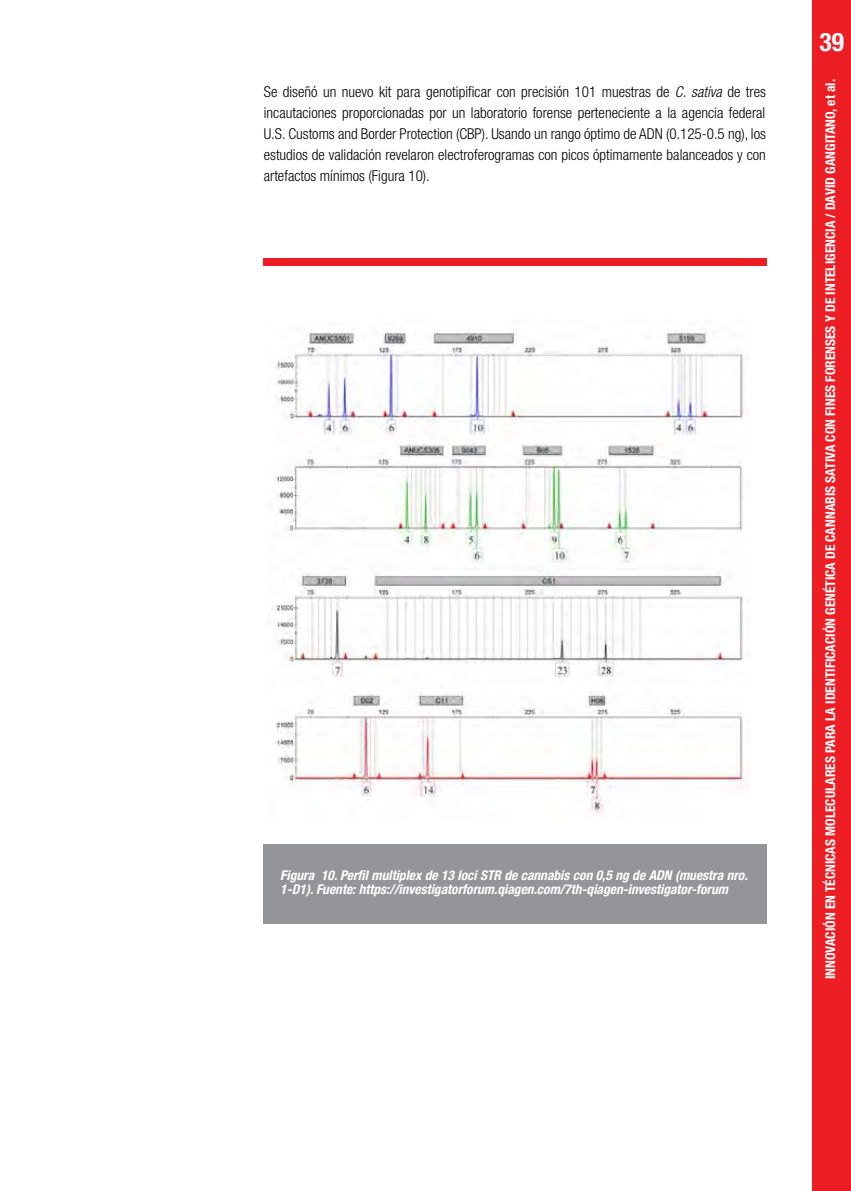
<style>
.page{position:relative;width:851px;height:1191px;background:#fff}
.page>*{position:absolute;margin:0;border:0;box-sizing:border-box;transform-origin:0 0}
.t1{font:700 condensed 25.5px "Helvetica Neue LT Std";color:#fff}
.t2{font:300 condensed 15px/21px "Helvetica Neue LT Std";color:#000;text-align:justify}
.t3{font:700 condensed 13.5px "Helvetica Neue LT Std";color:#fff}
.t4{font:italic 700 condensed 13.5px/13.5px "Helvetica Neue LT Std";color:#fff}
.s1{font-style:italic}
</style>
<div class="page">
<div style="left:812px;top:0;width:38px;height:1191px;background:#ed1d24"></div>
<div style="left:263px;top:844px;width:503px;height:80px;background:#939598"></div>
<div style="left:264px;top:258px;width:502px;height:8px;background:#ed1d24"></div>
<img style="left:272px;top:330px;width:477px;height:484px">
<p class="t2" style="left:264px;top:81px;width:503px">Se diseñó un nuevo kit para genotipificar con precisión 101 muestras de <span class="s1">C. sativa</span> de tres incautaciones proporcionadas por un laboratorio forense perteneciente a la agencia federal U.S. Customs and Border Protection (CBP). Usando un rango óptimo de ADN (0.125-0.5 ng), los estudios de validación revelaron electroferogramas con picos óptimamente balanceados y con artefactos mínimos (Figura 10).</p>
<p class="t4" style="left:280px;top:869px;width:469px">Figura 10. Perfil multiplex de 13 loci STR de cannabis con 0,5 ng de ADN (muestra nro.<br>1-D1). Fuente: https://investigatorforum.qiagen.com/7th-qiagen-investigator-forum</p>
<h1 class="t1" style="left:819px;top:26px;width:26px">39</h1>
<p class="t3" style="left:822px;top:979px;width:901px;rotate:-90deg">INNOVACIÓN EN TÉCNICAS MOLECULARES PARA LA IDENTIFICACIÓN GENÉTICA DE CANNABIS SATIVA CON FINES FORENSES Y DE INTELIGENCIA / DAVID GANGITANO, et al.</p>
<p class="t3" style="left:823px;top:519px;width:434px;rotate:-90deg">LOS A PRIORIS EN EL POLICIAMIENTO COMUNITARIO / BRUNO LEONIDAS ROSSINI</p>
</div>
